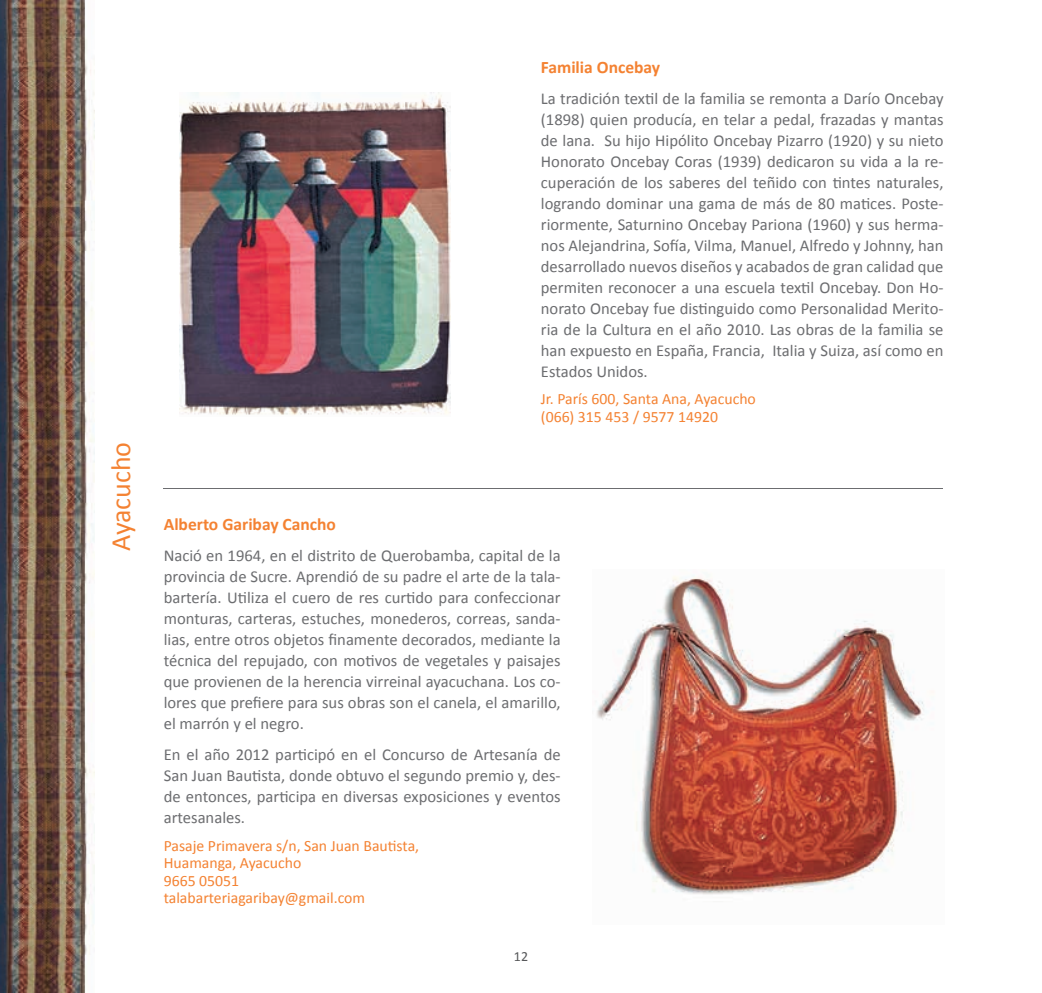
<style>
.page{position:relative;width:1042px;height:993px;background:#fff}
.page>*{position:absolute;margin:0;border:0;box-sizing:border-box;transform-origin:0 0}
.t1{font:28px "Calibri";color:#f48232}
.t2{font:700 17.5px "Calibri";color:#f48232}
.t3{font:16.62px/21px "Calibri";color:#6c6d70;text-align:justify}
.t4{font:15.75px/17.5px "Calibri";color:#f48232}
.t5{font:14px "Calibri";color:#57585a}
</style>
<div class="page">
<hr style="left:164px;top:488px;width:779px;height:1px;background:#6c6d70">
<img style="left:596px;top:575px;width:337px;height:320px">
<img style="left:179px;top:93px;width:271px;height:322px">
<img style="left:0;top:0;width:94px;height:992px">
<h1 class="t1" style="left:103px;top:551px;width:111px;rotate:-90deg">Ayacucho</h1>
<p class="t2" style="left:541px;top:56px;width:121px">Familia Oncebay</p>
<p class="t3" style="left:541px;top:88px;width:404px">La tradición textil de la familia se remonta a Darío Oncebay (1898) quien producía, en telar a pedal, frazadas y mantas de lana. Su hijo Hipólito Oncebay Pizarro (1920) y su nieto Honorato Oncebay Coras (1939) dedicaron su vida a la re&shy;cuperación de los saberes del teñido con tintes naturales, logrando dominar una gama de más de 80 matices. Poste&shy;riormente, Saturnino Oncebay Pariona (1960) y sus herma&shy;nos Alejandrina, Sofía, Vilma, Manuel, Alfredo y Johnny, han desarrollado nuevos diseños y acabados de gran calidad que permiten reconocer a una escuela textil Oncebay. Don Ho&shy;norato Oncebay fue distinguido como Personalidad Merito&shy;ria de la Cultura en el año 2010. Las obras de la familia se han expuesto en España, Francia, Italia y Suiza, así como en Estados Unidos.</p>
<p class="t4" style="left:541px;top:390px;width:216px">Jr. París 600, Santa Ana, Ayacucho (066) 315 453 / 9577 14920</p>
<p class="t2" style="left:164px;top:513px;width:174px">Alberto Garibay Cancho</p>
<p class="t3" style="left:164px;top:545px;width:398px">Nació en 1964, en el distrito de Querobamba, capital de la provincia de Sucre. Aprendió de su padre el arte de la tala&shy;bartería. Utiliza el cuero de res curtido para confeccionar monturas, carteras, estuches, monederos, correas, sanda&shy;lias, entre otros objetos finamente decorados, mediante la técnica del repujado, con motivos de vegetales y paisajes que provienen de la herencia virreinal ayacuchana. Los co&shy;lores que prefiere para sus obras son el canela, el amarillo, el marrón y el negro.</p>
<p class="t3" style="left:164px;top:743px;width:398px">En el año 2012 participó en el Concurso de Artesanía de San Juan Bautista, donde obtuvo el segundo premio y, des&shy;de entonces, participa en diversas exposiciones y eventos artesanales.</p>
<p class="t4" style="left:164px;top:836px;width:257px">Pasaje Primavera s/n, San Juan Bautista,<br>Huamanga, Ayacucho<br>9665 05051 talabarteriagaribay@gmail.com</p>
<p class="t5" style="left:514px;top:947px;width:16px">12</p>
</div>
